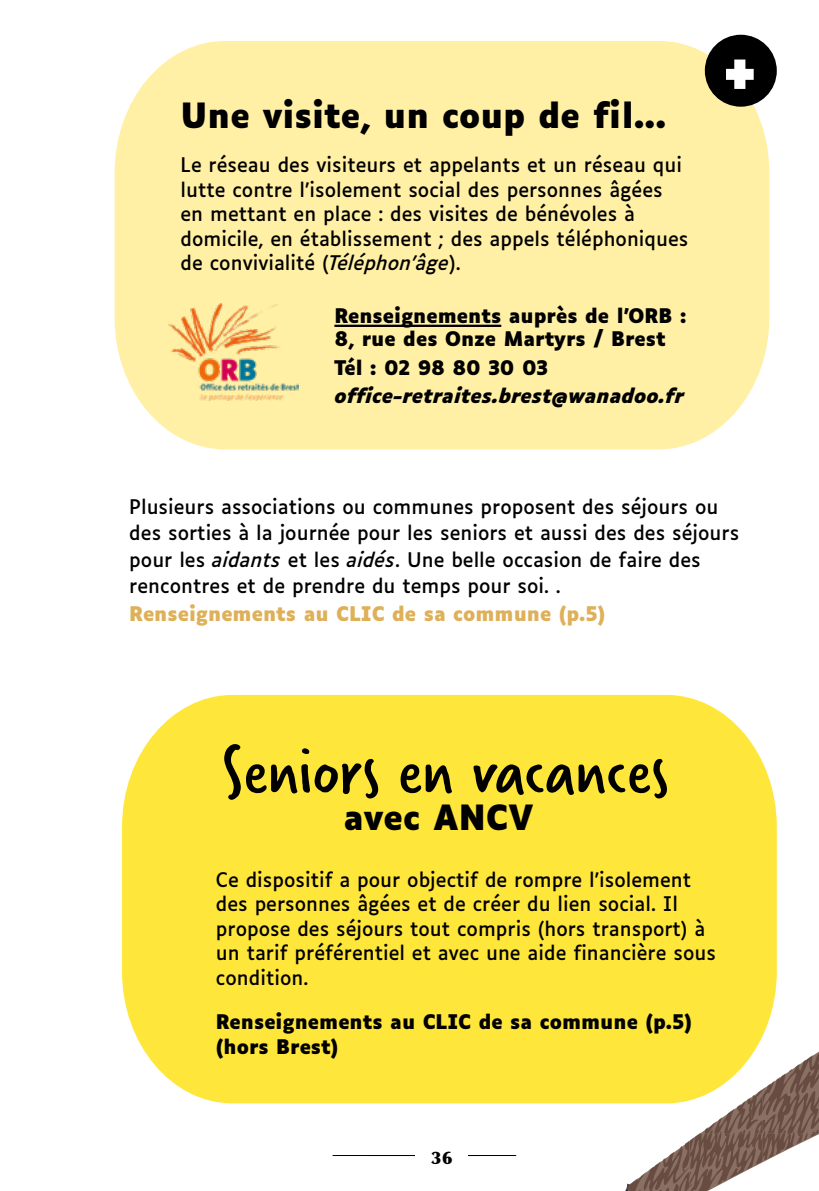
<style>
.page{position:relative;width:819px;height:1191px;background:#fff}
.page>*{position:absolute;margin:0;border:0;box-sizing:border-box;transform-origin:0 0}
.BD{font:73.5px "Verveine";color:#000}
.titre_bloc_noir{font:800 68.25px "Bree";color:#fff}
.t1{font:700 33.25px "Luciole";color:#000}
.txt{font:19.25px/24.5px "Luciole";color:#000}
.t2{font:700 19.25px/23.1px "Luciole";color:#000}
.adresse_bold_de_coul{font:700 19.25px "Luciole";color:#deb058}
.t3{font:italic 700 19.25px "Luciole";color:#000}
.t4{font:700 19.25px "Luciole";letter-spacing:-.02em;color:#000}
.N2{font:900 17.5px "Optima";color:#000}
.s1{font-style:italic}
</style>
<div class="page">
<div style="left:115px;top:41px;width:654px;height:408px;background:#fff0a5"></div>
<div style="left:122px;top:695px;width:654px;height:408px;background:#ffe63a"></div>
<img style="left:169px;top:304px;width:130px;height:96px">
<hr style="left:367px;top:1155px;width:149px;height:1px;background:#000">
<hr style="left:332px;top:1155px;width:149px;height:1px;background:#000">
<hr style="left:334px;top:325px;width:167px;height:2px;background:#000">
<div style="left:704px;top:35px;width:72px;height:72px;background:#000;border-radius:50%"></div>
<div style="left:626px;top:977px;width:151px;height:74px;background:#ffe63a"></div>
<svg style="left:571px;top:1051px;width:248px;height:140px"></svg>
<div style="left:415px;top:1136px;width:53px;height:38px;background:#fff"></div>
<p class="t1" style="left:180px;top:97px;width:487px">Une visite, un coup de fil...</p>
<p class="txt" style="left:180px;top:151px;width:509px">Le réseau des visiteurs et appelants et un réseau qui lutte contre l’isolement social des personnes âgées en mettant en place : des visites de bénévoles à domicile, en établissement ; des appels téléphoniques de convivialité (<span class="s1">Téléphon’âge</span>).</p>
<p class="t2" style="left:334px;top:305px;width:353px">Renseignements auprès de l’ORB :<br>8, rue des Onze Martyrs / Brest</p>
<p class="t4" style="left:334px;top:356px;width:215px">Tél : 02 98 80 30 03</p>
<p class="t3" style="left:334px;top:385px;width:351px">office-retraites.brest@wanadoo.fr</p>
<p class="titre_bloc_noir" style="left:721px;top:16px;width:38px">+</p>
<p class="txt" style="left:129px;top:492px;width:611px;line-height:26.2px">Plusieurs associations ou communes proposent des séjours ou des sorties à la journée pour les seniors et aussi des des séjours pour les <span class="s1">aidants</span> et les <span class="s1">aidés</span>. Une belle occasion de faire des rencontres et de prendre du temps pour soi. .</p>
<p class="adresse_bold_de_coul" style="left:129px;top:603px;width:477px">Renseignements au CLIC de sa commune (p.5)</p>
<p class="BD" style="left:221px;top:720px;width:449px">Seniors en vacances</p>
<p class="t1" style="left:343px;top:799px;width:192px">avec ANCV</p>
<p class="txt" style="left:216px;top:866px;width:501px">Ce dispositif a pour objectif de rompre l’isolement des personnes âgées et de créer du lien social. Il propose des séjours tout compris (hors transport) à un tarif préférentiel et avec une aide financière sous condition.</p>
<p class="t2" style="left:216px;top:1010px;width:477px;line-height:24.5px">Renseignements au CLIC de sa commune (p.5) (hors Brest)</p>
<p class="N2" style="left:431px;top:1147px;width:23px">36</p>
</div>
